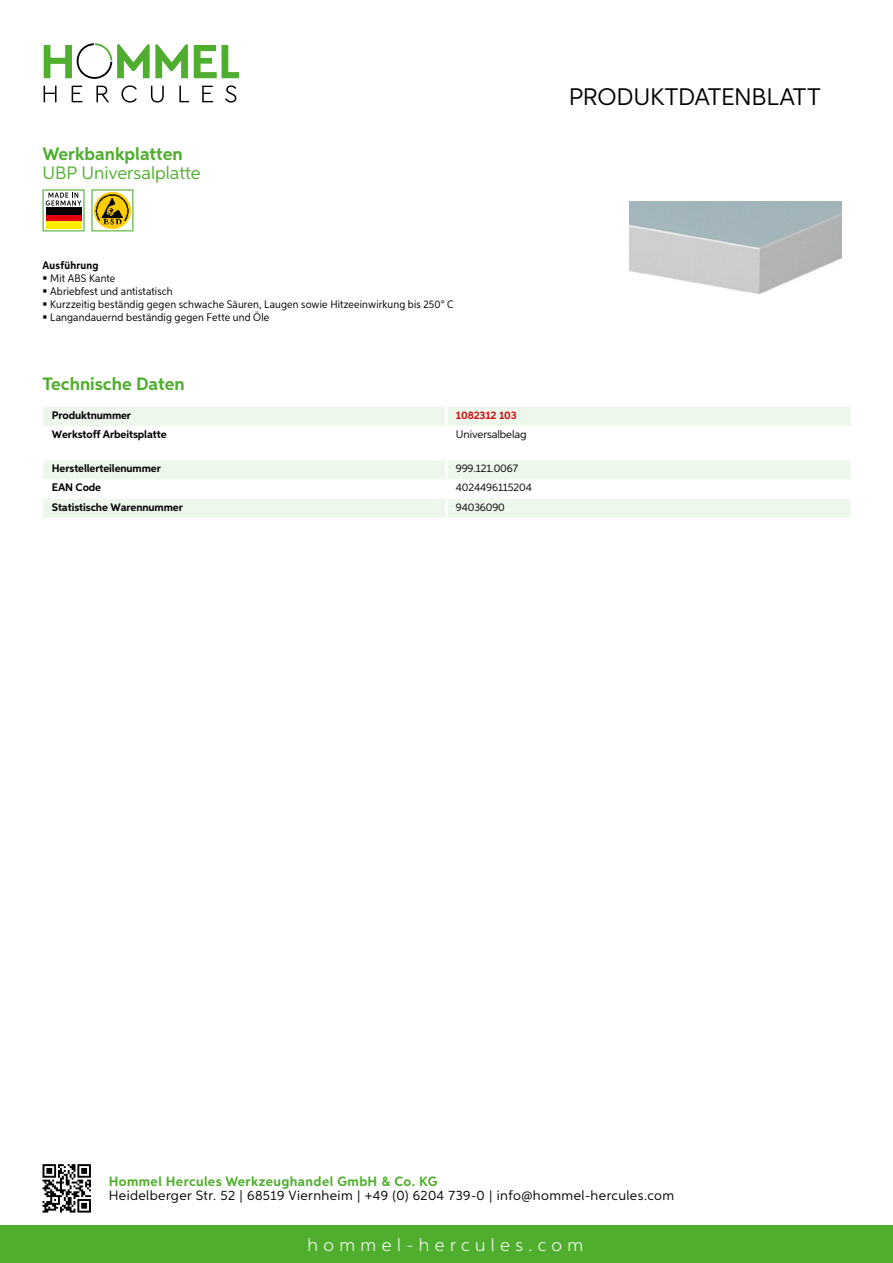
<style>
.page{position:relative;width:893px;height:1263px;background:#fff}
.page>*{position:absolute;margin:0;border:0;box-sizing:border-box;transform-origin:0 0}
.t1{font:24px "Aspira";letter-spacing:-.01em;color:#000}
.t2{font:700 18px "Aspira";color:#50ae2f}
.t3{font:300 18px "Aspira";letter-spacing:.3em;color:#fff}
.t4{font:18px "Aspira";color:#50ae2f}
.t5{font:13.5px "Aspira";letter-spacing:.03em;color:#000}
.t6{font:700 13.5px "Aspira";letter-spacing:.03em;color:#50ae2f}
.t7{font:10.95px/12.8px "Aspira Nar";letter-spacing:.015em;color:#000}
.t8{font:700 10.95px "Aspira";letter-spacing:-.01em;color:#000}
.t9{font:10.95px "Aspira";letter-spacing:-.01em;color:#000}
.t10{font:700 10.95px "Aspira";letter-spacing:-.01em;color:#cd1013}
.t11{font:700 10.95px "Aspira Nar";letter-spacing:.02em;color:#000}
</style>
<div class="page">
<div style="left:0;top:1226px;width:893px;height:37px;background:#50ae2f"></div>
<svg style="left:43px;top:1164px;width:48px;height:48px"></svg>
<svg style="left:194px;top:45px;width:45px;height:33px"></svg>
<svg style="left:44px;top:43px;width:144px;height:36px"></svg>
<svg style="left:44px;top:86px;width:13px;height:16px"></svg>
<svg style="left:72px;top:86px;width:10px;height:16px"></svg>
<svg style="left:96px;top:86px;width:13px;height:16px"></svg>
<svg style="left:121px;top:85px;width:16px;height:18px"></svg>
<svg style="left:151px;top:86px;width:13px;height:17px"></svg>
<svg style="left:179px;top:86px;width:10px;height:16px"></svg>
<svg style="left:202px;top:86px;width:11px;height:16px"></svg>
<svg style="left:225px;top:85px;width:11px;height:18px"></svg>
<div style="left:43px;top:407px;width:807px;height:19px;background:#eef7eb"></div>
<svg style="left:43px;top:460px;width:807px;height:58px"></svg>
<hr style="left:445px;top:499px;width:3px;height:19px;background:#fff">
<svg style="left:43px;top:189px;width:42px;height:42px"></svg>
<div style="left:46px;top:214px;width:35px;height:7px;background:#e3000b"></div>
<div style="left:46px;top:208px;width:35px;height:7px;background:#000"></div>
<div style="left:46px;top:221px;width:35px;height:7px;background:#ffed00"></div>
<svg style="left:91px;top:189px;width:42px;height:42px"></svg>
<img style="left:629px;top:201px;width:213px;height:94px">
<h2 class="t2" style="left:43px;top:142px;width:142px">Werkbankplatten</h2>
<h2 class="t4" style="left:43px;top:162px;width:160px">UB P U niversalplatte</h2>
<p class="t11" style="left:43px;top:259px;width:58px">Ausführung</p>
<p class="t7" style="left:50px;top:272px;width:405px">Mit ABS Kante<br>Abriebfest und antistatisch<br>Kurzzeitig beständig gegen schwache Säuren, Laugen sowie Hitzeeinwirkung bis 250° C Langandauernd beständig gegen Fette und Öle</p>
<h2 class="t2" style="left:43px;top:373px;width:144px">Technische Daten</h2>
<p class="t8" style="left:52px;top:408px;width:81px">Produktnummer</p>
<p class="t10" style="left:456px;top:408px;width:62px">1082312 103</p>
<p class="t8" style="left:52px;top:427px;width:116px">Werkstoff Arbeitsplatte</p>
<p class="t9" style="left:456px;top:427px;width:72px">U niversalbelag</p>
<p class="t8" style="left:52px;top:462px;width:111px">Herstellerteilenummer</p>
<p class="t9" style="left:456px;top:462px;width:64px">999.121.0067</p>
<p class="t8" style="left:52px;top:481px;width:51px">EAN Code</p>
<p class="t9" style="left:456px;top:481px;width:78px">4024496115204</p>
<p class="t8" style="left:52px;top:500px;width:132px">Statistische Warennummer</p>
<p class="t9" style="left:456px;top:500px;width:51px">94036090</p>
<h1 class="t1" style="left:569px;top:82px;width:253px">Produktdatenblatt</h1>
<p class="t6" style="left:109px;top:1172px;width:330px">Hommel Hercules Werkzeughandel GmbH &amp; Co. KG</p>
<p class="t5" style="left:109px;top:1187px;width:567px">Heidelberger Str. 52 | 68519 Viernheim | +49 (0) 6204 739-0 | info@hommel-hercules.com</p>
<h2 class="t3" style="left:307px;top:1234px;width:277px">hommel-hercules.com</h2>
</div>
